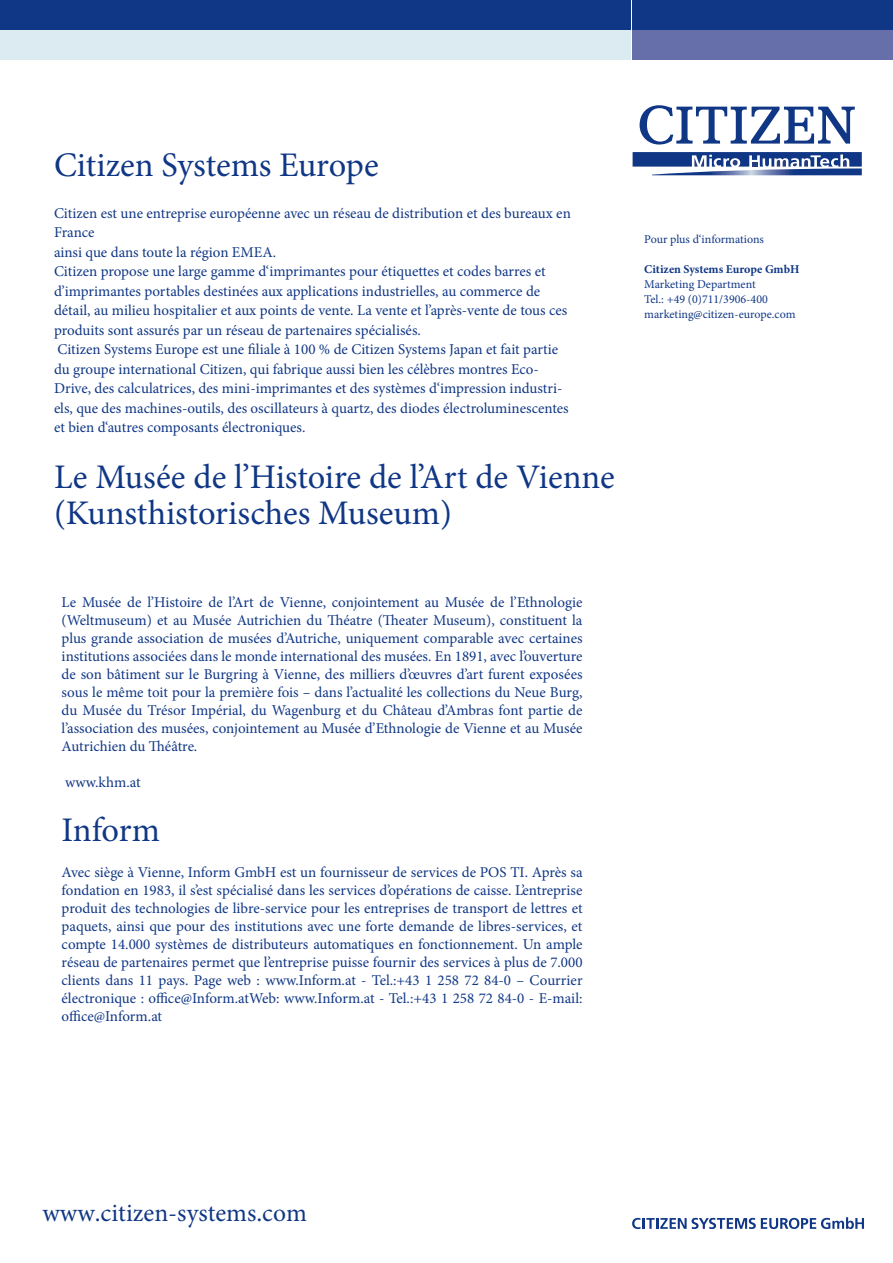
<style>
.page{position:relative;width:893px;height:1263px;background:#fff}
.page>*{position:absolute;margin:0;border:0;box-sizing:border-box;transform-origin:0 0}
.t1{font:34.5px/36px "Minion Pro";letter-spacing:-.005em;color:#103785}
.t2{font:25.5px "Minion Pro";color:#103785}
.t3{font:15px/18px "Minion Pro";color:#103785}
.t4{font:12px "Minion Pro";color:#103785}
.t5{font:700 12px "Minion Pro";letter-spacing:-.005em;color:#103785}
</style>
<div class="page">
<div style="left:0;top:30px;width:630px;height:30px;background:#dcebf1"></div>
<div style="left:632px;top:30px;width:261px;height:30px;background:#666fa9"></div>
<div style="left:0;top:0;width:630px;height:30px;background:#103785"></div>
<div style="left:632px;top:0;width:261px;height:30px;background:#103785"></div>
<svg style="left:633px;top:152px;width:229px;height:23px"></svg>
<svg style="left:640px;top:105px;width:215px;height:40px"></svg>
<svg style="left:632px;top:1217px;width:232px;height:12px"></svg>
<p class="t1" style="left:54px;top:147px;width:326px">Citizen Systems Europe</p>
<p class="t3" style="left:54px;top:203px;width:518px;line-height:19.5px">Citizen est une entreprise européenne avec un réseau de distribution et des bureaux en<br>France</p>
<p class="t3" style="left:54px;top:243px;width:224px">ainsi que dans toute la région EMEA.</p>
<p class="t3" style="left:54px;top:262px;width:515px;line-height:19.5px">Citizen propose une large gamme d‘imprimantes pour étiquettes et codes barres et d’imprimantes portables destinées aux applications industrielles, au commerce de détail, au milieu hospitalier et aux points de vente. La vente et l’après-vente de tous ces produits sont assurés par un réseau de partenaires spécialisés.</p>
<p class="t3" style="left:54px;top:340px;width:516px;line-height:19.5px">Citizen Systems Europe est une filiale à 100 % de Citizen Systems Japan et fait partie du groupe international Citizen, qui fabrique aussi bien les célèbres montres Eco-Drive, des calculatrices, des mini-imprimantes et des systèmes d‘impression industri&shy;els, que des machines-outils, des oscillateurs à quartz, des diodes électroluminescentes et bien d‘autres composants électroniques.</p>
<p class="t1" style="left:54px;top:459px;width:562px">Le Musée de l’Histoire de l’Art de Vienne (Kunsthistorisches Museum)</p>
<p class="t3" style="left:62px;top:593px;width:522px;text-align:justify">Le Musée de l’Histoire de l’Art de Vienne, conjointement au Musée de l’Ethnologie (Weltmuseum) et au Musée Autrichien du Théatre (Theater Museum), constituent la plus grande association de musées d’Autriche, uniquement comparable avec certaines institutions associées dans le monde international des musées. En 1891, avec l’ouverture de son bâtiment sur le Burgring à Vienne, des milliers d’œuvres d’art furent exposées sous le même toit pour la première fois – dans l’actualité les collections du Neue Burg, du Musée du Trésor Impérial, du Wagenburg et du Château d’Ambras font partie de l’association des musées, conjointement au Musée d’Ethnologie de Vienne et au Musée Autrichien du Théâtre.</p>
<p class="t3" style="left:65px;top:773px;width:77px">www.khm.at</p>
<p class="t1" style="left:62px;top:812px;width:100px">Inform</p>
<p class="t3" style="left:62px;top:863px;width:522px;text-align:justify">Avec siège à Vienne, Inform GmbH est un fournisseur de services de POS TI. Après sa fondation en 1983, il s’est spécialisé dans les services d’opérations de caisse. L’entreprise produit des technologies de libre-service pour les entreprises de transport de lettres et paquets, ainsi que pour des institutions avec une forte demande de libres-services, et compte 14.000 systèmes de distributeurs automatiques en fonctionnement. Un ample réseau de partenaires permet que l’entreprise puisse fournir des services à plus de 7.000 clients dans 11 pays. Page web : www.Inform.at - Tel.:+43 1 258 72 84-0 – Courrier électronique : office@Inform.atWeb: www.Inform.at - Tel.:+43 1 258 72 84-0 - E-mail: office@Inform.at</p>
<p class="t4" style="left:644px;top:231px;width:121px">Pour plus d‘informations</p>
<p class="t5" style="left:644px;top:260px;width:157px">Citizen Systems Europe GmbH</p>
<p class="t4" style="left:644px;top:276px;width:113px">Marketing Department</p>
<p class="t4" style="left:644px;top:291px;width:125px">Tel.: +49 (0)711/3906-400</p>
<p class="t4" style="left:644px;top:306px;width:153px">marketing@citizen-europe.com</p>
<p class="t2" style="left:43px;top:1196px;width:266px">www.citizen-systems.com</p>
</div>
